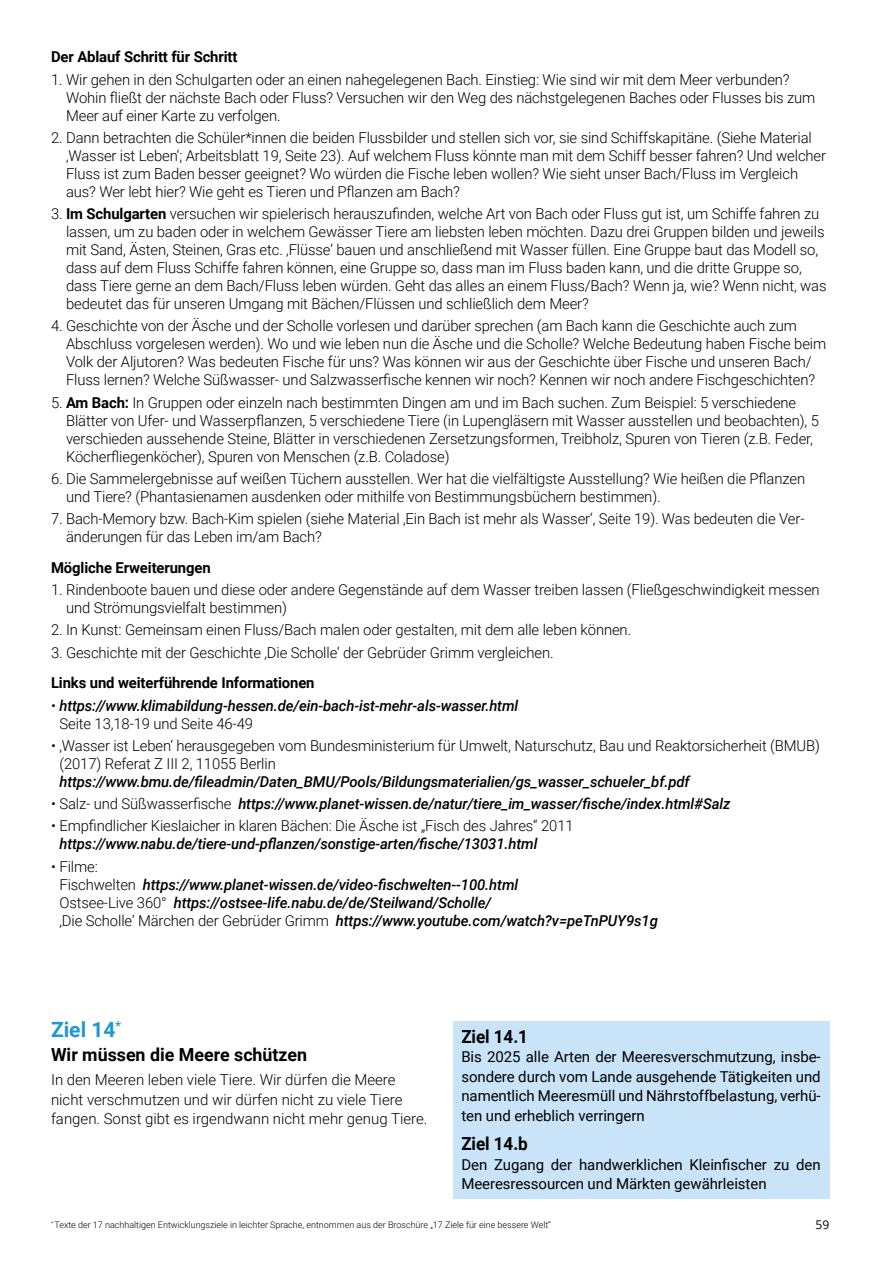
<style>
.page{position:relative;width:893px;height:1263px;background:#fff}
.page>*{position:absolute;margin:0;border:0;box-sizing:border-box;transform-origin:0 0}
.t1{font:700 21px "Roboto";color:#1e98d3}
.t2{font:700 18px "Roboto";color:#000}
.t3{font:700 18px "Roboto";color:#000;scale:.95 1}
.t4{font:300 15px/18px "Roboto";letter-spacing:-.01em;color:#000}
.t5{font:italic 500 15px/18px "Roboto";letter-spacing:-.01em;color:#000}
.t6{font:15px/19.5px "Roboto";letter-spacing:-.005em;color:#000;text-align:justify}
.t7{font:700 15px "Roboto";letter-spacing:-.01em;color:#000}
.t8{font:12px "Open Sans";color:#000}
.t9{font:300 9px "Roboto";color:#000}
.s1{font-weight:700}
.s2{font-weight:300;font-style:normal}
</style>
<div class="page">
<div style="left:453px;top:1022px;width:376px;height:177px;background:#c9e4f9"></div>
<p class="t7" style="left:51px;top:46px;width:188px">Der Ablauf Schritt für Schritt</p>
<p class="t4" style="left:66px;top:70px;width:751px;text-indent:-15px">1. Wir gehen in den Schulgarten oder an einen nahegelegenen Bach. Einstieg: Wie sind wir mit dem Meer verbunden?<br>Wohin fließt der nächste Bach oder Fluss? Versuchen wir den Weg des nächstgelegenen Baches oder Flusses bis zum<br>Meer auf einer Karte zu verfolgen.</p>
<p class="t4" style="left:66px;top:128px;width:762px;text-indent:-15px">2. Dann betrachten die Schüler*innen die beiden Flussbilder und stellen sich vor, sie sind Schiffskapitäne. (Siehe Material ‚Wasser ist Leben‘; Arbeitsblatt 19, Seite 23). Auf welchem Fluss könnte man mit dem Schiff besser fahren? Und welcher Fluss ist zum Baden besser geeignet? Wo würden die Fische leben wollen? Wie sieht unser Bach/Fluss im Vergleich aus? Wer lebt hier? Wie geht es Tieren und Pflanzen am Bach?</p>
<p class="t4" style="left:66px;top:204px;width:762px;text-indent:-15px">3. <span class="s1">Im Schulgarten</span> versuchen wir spielerisch herauszufinden, welche Art von Bach oder Fluss gut ist, um Schiffe fahren zu lassen, um zu baden oder in welchem Gewässer Tiere am liebsten leben möchten. Dazu drei Gruppen bilden und jeweils mit Sand, Ästen, Steinen, Gras etc. ‚Flüsse‘ bauen und anschließend mit Wasser füllen. Eine Gruppe baut das Modell so, dass auf dem Fluss Schiffe fahren können, eine Gruppe so, dass man im Fluss baden kann, und die dritte Gruppe so, dass Tiere gerne an dem Bach/Fluss leben würden. Geht das alles an einem Fluss/Bach? Wenn ja, wie? Wenn nicht, was bedeutet das für unseren Umgang mit Bächen/Flüssen und schließlich dem Meer?</p>
<p class="t4" style="left:66px;top:316px;width:762px;text-indent:-15px">4. Geschichte von der Äsche und der Scholle vorlesen und darüber sprechen (am Bach kann die Geschichte auch zum Abschluss vorgelesen werden). Wo und wie leben nun die Äsche und die Scholle? Welche Bedeutung haben Fische beim Volk der Aljutoren? Was bedeuten Fische für uns? Was können wir aus der Geschichte über Fische und unseren Bach/ Fluss lernen? Welche Süßwasser- und Salzwasserfische kennen wir noch? Kennen wir noch andere Fischgeschichten?</p>
<p class="t4" style="left:66px;top:393px;width:754px;text-indent:-15px">5. <span class="s1">Am Bach:</span> In Gruppen oder einzeln nach bestimmten Dingen am und im Bach suchen. Zum Beispiel: 5 verschiedene Blätter von Ufer- und Wasserpflanzen, 5 verschiedene Tiere (in Lupengläsern mit Wasser ausstellen und beobachten), 5 verschieden aussehende Steine, Blätter in verschiedenen Zersetzungsformen, Treibholz, Spuren von Tieren (z.B. Feder, Köcherfliegenköcher), Spuren von Menschen (z.B. Coladose)</p>
<p class="t4" style="left:66px;top:469px;width:741px;text-indent:-15px">6. Die Sammelergebnisse auf weißen Tüchern ausstellen. Wer hat die vielfältigste Ausstellung? Wie heißen die Pflanzen und Tiere? (Phantasienamen ausdenken oder mithilfe von Bestimmungsbüchern bestimmen).</p>
<p class="t4" style="left:66px;top:509px;width:740px;text-indent:-15px">7. Bach-Memory bzw. Bach-Kim spielen (siehe Material ‚Ein Bach ist mehr als Wasser‘, Seite 19). Was bedeuten die Ver&shy;änderungen für das Leben im/am Bach?</p>
<p class="t7" style="left:51px;top:557px;width:161px">Mögliche Erweiterungen</p>
<p class="t4" style="left:66px;top:580px;width:755px;text-indent:-15px">1. Rindenboote bauen und diese oder andere Gegenstände auf dem Wasser treiben lassen (Fließgeschwindigkeit messen und Strömungsvielfalt bestimmen)</p>
<p class="t4" style="left:51px;top:620px;width:582px">2. In Kunst: Gemeinsam einen Fluss/Bach malen oder gestalten, mit dem alle leben können.</p>
<p class="t4" style="left:51px;top:643px;width:504px">3. Geschichte mit der Geschichte ‚Die Scholle‘ der Gebrüder Grimm vergleichen.</p>
<p class="t7" style="left:51px;top:672px;width:265px">Links und weiterführende Informationen</p>
<p class="t5" style="left:59px;top:696px;width:460px;text-indent:-8px"><span class="s2">•</span> https://www.klimabildung-hessen.de/ein-bach-ist-mehr-als-wasser.html<br><span class="s2">Seite 13,18-19 und Seite 46-49</span></p>
<p class="t4" style="left:59px;top:736px;width:762px;text-indent:-8px">• ‚Wasser ist Leben‘ herausgegeben vom Bundesministerium für Umwelt, Naturschutz, Bau und Reaktorsicherheit (BMUB) (2017) Referat Z III 2, 11055 Berlin</p>
<p class="t5" style="left:59px;top:772px;width:632px">https://www.bmu.de/fileadmin/Daten_BMU/Pools/Bildungsmaterialien/gs_wasser_schueler_bf.pdf</p>
<p class="t5" style="left:51px;top:794px;width:681px"><span class="s2">• Salz- und Süßwasserfische</span> https://www.planet-wissen.de/natur/tiere_im_wasser/fische/index.html#Salz</p>
<p class="t4" style="left:51px;top:816px;width:524px">• Empfindlicher Kieslaicher in klaren Bächen: Die Äsche ist „Fisch des Jahres“ 2011</p>
<p class="t5" style="left:59px;top:834px;width:479px">https://www.nabu.de/tiere-und-pflanzen/sonstige-arten/fische/13031.html</p>
<p class="t5" style="left:59px;top:857px;width:600px;text-indent:-8px"><span class="s2">• Filme:<br>Fischwelten</span> https://www.planet-wissen.de/video-fischwelten--100.html<br><span class="s2">Ostsee-Live 360°</span> https://ostsee-life.nabu.de/de/Steilwand/Scholle/<br><span class="s2">‚Die Scholle‘ Märchen der Gebrüder Grimm</span> https://www.youtube.com/watch?v=peTnPUY9s1g</p>
<h1 class="t1" style="left:51px;top:1015px;width:72px">Ziel 14<sup>*</sup></h1>
<p class="t2" style="left:51px;top:1042px;width:258px">Wir müssen die Meere schützen</p>
<p class="t4" style="left:51px;top:1069px;width:378px;line-height:19.5px">In den Meeren leben viele Tiere. Wir dürfen die Meere nicht verschmutzen und wir dürfen nicht zu viele Tiere fangen. Sonst gibt es irgendwann nicht mehr genug Tiere.</p>
<p class="t3" style="left:461px;top:1023px;width:72px">Ziel 14.1</p>
<p class="t6" style="left:461px;top:1046px;width:361px">Bis 2025 alle Arten der Meeresverschmutzung, insbe&shy;sondere durch vom Lande ausgehende Tätigkeiten und namentlich Meeresmüll und Nährstoffbelastung, verhü&shy;ten und erheblich verringern</p>
<p class="t3" style="left:461px;top:1131px;width:71px">Ziel 14.b</p>
<p class="t6" style="left:461px;top:1154px;width:361px">Den Zugang der handwerklichen Kleinfischer zu den<br>Meeresressourcen und Märkten gewährleisten</p>
<p class="t9" style="left:51px;top:1219px;width:501px"><sup>*</sup> Texte der 17 nachhaltigen Entwicklungsziele in leichter Sprache, entnommen aus der Broschüre „17 Ziele für eine bessere Welt“</p>
<p class="t8" style="left:815px;top:1216px;width:15px">59</p>
</div>
